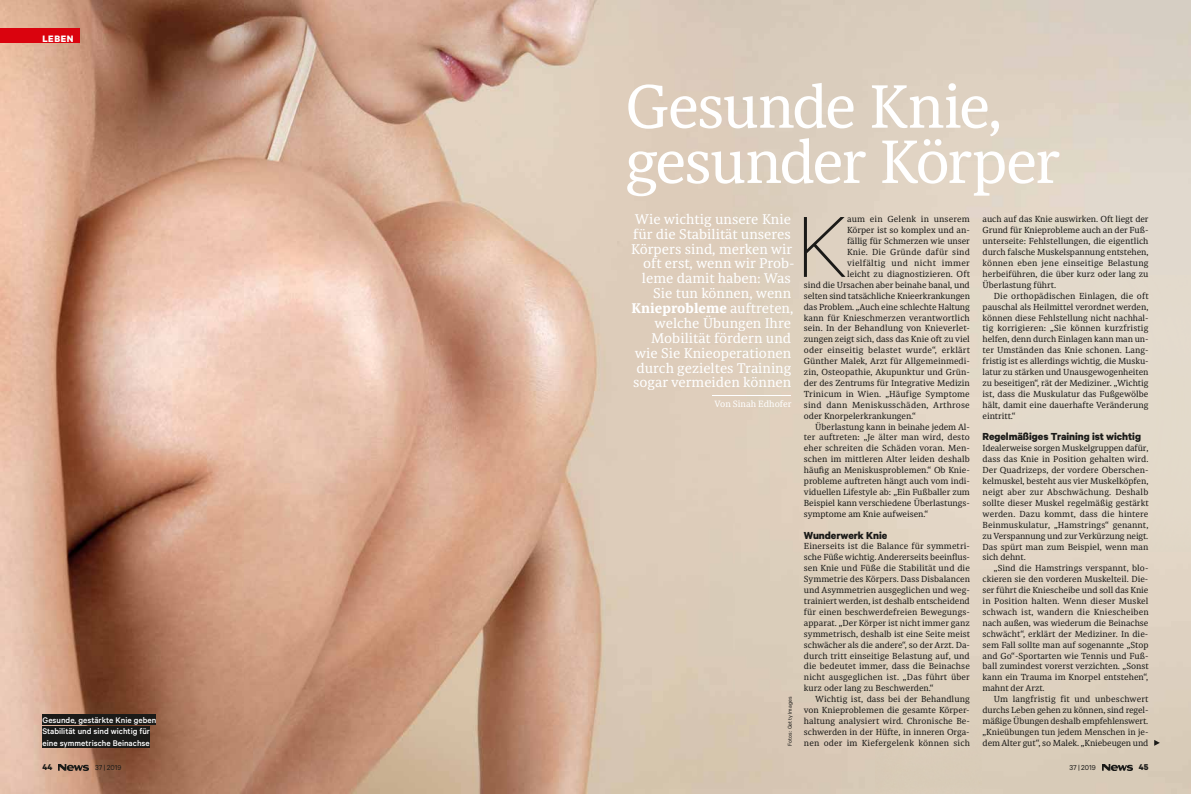
<style>
.page{position:relative;width:1191px;height:794px;background:#fff}
.page>*{position:absolute;margin:0;border:0;box-sizing:border-box;transform-origin:0 0}
.t1{font:100 97.5px "Calibre";color:#1a1a18}
.t2{font:60.5px/55.2px "Sindelar Regular A";letter-spacing:-.04em;color:#fff}
.t3{font:13.9px/14.9px "Sindelar Regular A";color:#fff;text-align:right}
.t4{font:700 13.9px "Sindelar";color:#fff}
.t5{font:700 11.5px "Calibre";letter-spacing:-.005em;color:#1a1a18}
.t6{font:700 10.5px "Calibre";letter-spacing:.06em;color:#fff}
.t7{font:700 9.5px "Calibre";color:#1a1a18}
.t8{font:500 9.2px/11.5px "Calibre";color:#fff}
.t9{font:9px "Sindelar Regular A";color:#fff}
.t10{font:8.7px/10.9px "Sindelar Regular A";color:#1a1a18;text-align:justify}
.t11{font:8.7px "Sindelar Regular A";letter-spacing:.02em;color:#1a1a18}
.t12{font:8.7px "Sindelar Regular A";letter-spacing:.035em;color:#1a1a18}
.t13{font:8px "Calibre";letter-spacing:-.005em;color:#1a1a18}
.t14{font:6.2px "Calibre";letter-spacing:.02em;color:#1a1a18}
.s1{font-family:"Sindelar Regular A";font-weight:400}
</style>
<div class="page">
<img style="left:0;top:0;width:1191px;height:794px">
<hr style="left:712px;top:396px;width:79px;height:1px;background:#fff">
<div style="left:43px;top:715px;width:113px;height:10px;background:#1a1a18"></div>
<div style="left:43px;top:726px;width:107px;height:10px;background:#1a1a18"></div>
<div style="left:43px;top:738px;width:107px;height:10px;background:#1a1a18"></div>
<div style="left:0;top:28px;width:79px;height:15px;background:#da030e"></div>
<svg style="left:1154px;top:740px;width:5px;height:6px"></svg>
<img style="left:1102px;top:764px;width:30px;height:6px">
<img style="left:59px;top:764px;width:30px;height:6px">
<p class="t6" style="left:43px;top:32px;width:33px">LEBEN</p>
<p class="t8" style="left:43px;top:714px;width:115px">Gesunde, gestärkte Knie geben<br>Stabilität und sind wichtig für eine symmetrische Beinachse</p>
<h2 class="t2" style="left:625px;top:82px;width:437px">Gesunde Knie, gesunder Körper</h2>
<h1 class="t1" style="left:796px;top:190px;width:53px">K</h1>
<p class="t11" style="left:847px;top:214px;width:124px">aum ein Gelenk in unserem</p>
<h3 class="t3" style="left:631px;top:212px;width:165px">Wie wichtig unsere Knie für die Stabilität unseres<br>Körpers sind, merken wir oft erst, wenn wir Prob&shy;leme damit haben: Was<br>Sie tun können, wenn</h3>
<h3 class="t4" style="left:631px;top:300px;width:163px">Knieprobleme <span class="s1">auftreten,</span></h3>
<h3 class="t3" style="left:633px;top:316px;width:160px">welche Übungen Ihre<br>Mobilität fördern und wie Sie Knieoperationen durch gezieltes Training sogar vermeiden können</h3>
<p class="t9" style="left:714px;top:398px;width:78px">Von Sinah Edhofer</p>
<p class="t10" style="left:982px;top:214px;width:168px">auch auf das Knie auswirken. Oft liegt der Grund für Knieprobleme auch an der Fuß&shy;unterseite: Fehlstellungen, die eigentlich durch falsche Muskelspannung entstehen, können eben jene einseitige Belastung herbeiführen, die über kurz oder lang zu Überlastung führt.</p>
<p class="t10" style="left:982px;top:291px;width:168px;text-indent:11px">Die orthopädischen Einlagen, die oft pauschal als Heilmittel verordnet werden, können diese Fehlstellung nicht nachhal&shy;tig korrigieren: „Sie können kurzfristig helfen, denn durch Einlagen kann man un&shy;ter Umständen das Knie schonen. Lang&shy;fristig ist es allerdings wichtig, die Musku&shy;latur zu stärken und Unausgewogenheiten zu beseitigen“, rät der Mediziner. „Wichtig ist, dass die Muskulatur das Fußgewölbe hält, damit eine dauerhafte Veränderung eintritt.“</p>
<h3 class="t5" style="left:982px;top:430px;width:160px">Regelmäßiges Training ist wichtig</h3>
<p class="t10" style="left:982px;top:443px;width:168px">Idealerweise sorgen Muskelgruppen dafür, dass das Knie in Position gehalten wird.<br>Der Quadrizeps, der vordere Oberschen&shy;kelmuskel, besteht aus vier Muskelköpfen, neigt aber zur Abschwächung. Deshalb sollte dieser Muskel regelmäßig gestärkt werden. Dazu kommt, dass die hintere Beinmuskulatur, „Hamstrings“ genannt, zu Verspannung und zur Verkürzung neigt.<br>Das spürt man zum Beispiel, wenn man sich dehnt.</p>
<p class="t10" style="left:982px;top:563px;width:168px;text-indent:11px">„Sind die Hamstrings verspannt, blo&shy;ckieren sie den vorderen Muskelteil. Die&shy;ser führt die Kniescheibe und soll das Knie in Position halten. Wenn dieser Muskel schwach ist, wandern die Kniescheiben nach außen, was wiederum die Beinachse schwächt“, erklärt der Mediziner. In die&shy;sem Fall sollte man auf sogenannte „Stop and Go“-Sportarten wie Tennis und Fuß&shy;ball zumindest vorerst verzichten. „Sonst kann ein Trauma im Knorpel entstehen“, mahnt der Arzt.</p>
<p class="t10" style="left:982px;top:694px;width:167px;text-indent:11px">Um langfristig fit und unbeschwert durchs Leben gehen zu können, sind regel&shy;mäßige Übungen deshalb empfehlenswert. „Knieübungen tun jedem Menschen in je&shy;dem Alter gut“, so Malek. „Kniebeugen und</p>
<p class="t10" style="left:847px;top:225px;width:124px">Körper ist so komplex und an-</p>
<p class="t10" style="left:847px;top:236px;width:124px">fällig für Schmerzen wie unser</p>
<p class="t10" style="left:847px;top:247px;width:124px">Knie. Die Gründe dafür sind</p>
<p class="t12" style="left:847px;top:258px;width:124px">vielfältig und nicht immer</p>
<p class="t10" style="left:847px;top:269px;width:124px">leicht zu diagnostizieren. Oft</p>
<p class="t10" style="left:804px;top:280px;width:167px">sind die Ursachen aber beinahe banal, und</p>
<p class="t10" style="left:804px;top:291px;width:168px">selten sind tatsächliche Knieerkrankungen</p>
<p class="t10" style="left:804px;top:301px;width:167px">das Problem. „Auch eine schlechte Haltung</p>
<p class="t10" style="left:804px;top:312px;width:167px">kann für Knieschmerzen verantwortlich</p>
<p class="t10" style="left:804px;top:323px;width:167px">sein. In der Behandlung von Knieverlet-</p>
<p class="t10" style="left:804px;top:334px;width:167px">zungen zeigt sich, dass das Knie oft zu viel</p>
<p class="t11" style="left:804px;top:345px;width:168px">oder einseitig belastet wurde“, erklärt</p>
<p class="t10" style="left:804px;top:356px;width:167px">Günther Malek, Arzt für Allgemeinmedi-</p>
<p class="t10" style="left:804px;top:367px;width:167px">zin, Osteopathie, Akupunktur und Grün-</p>
<p class="t10" style="left:804px;top:378px;width:167px">der des Zentrums für Integrative Medizin</p>
<p class="t10" style="left:804px;top:389px;width:167px">Trinicum in Wien. „Häufige Symptome</p>
<p class="t11" style="left:804px;top:399px;width:167px">sind dann Meniskusschäden, Arthrose</p>
<p class="t10" style="left:804px;top:410px;width:114px">oder Knorpelerkrankungen.“</p>
<p class="t10" style="left:815px;top:421px;width:156px">Überlastung kann in beinahe jedem Al-</p>
<p class="t10" style="left:804px;top:432px;width:167px">ter auftreten: „Je älter man wird, desto</p>
<p class="t10" style="left:804px;top:443px;width:167px">eher schreiten die Schäden voran. Men-</p>
<p class="t10" style="left:804px;top:454px;width:167px">schen im mittleren Alter leiden deshalb</p>
<p class="t10" style="left:804px;top:465px;width:167px">häufig an Meniskusproblemen.“ Ob Knie-</p>
<p class="t10" style="left:804px;top:476px;width:167px">probleme auftreten hängt auch vom indi-</p>
<p class="t10" style="left:804px;top:487px;width:167px">viduellen Lifestyle ab: „Ein Fußballer zum</p>
<p class="t10" style="left:804px;top:498px;width:167px">Beispiel kann verschiedene Überlastungs-</p>
<p class="t10" style="left:804px;top:509px;width:126px">symptome am Knie aufweisen.“</p>
<h3 class="t5" style="left:804px;top:528px;width:85px">Wunderwerk Knie</h3>
<p class="t10" style="left:804px;top:541px;width:168px">Einerseits ist die Balance für symmetri&shy;sche Füße wichtig. Andererseits beeinflus&shy;sen Knie und Füße die Stabilität und die Symmetrie des Körpers. Dass Disbalancen und Asymmetrien ausgeglichen und weg&shy;trainiert werden, ist deshalb entscheidend für einen beschwerdefreien Bewegungs&shy;apparat. „Der Körper ist nicht immer ganz symmetrisch, deshalb ist eine Seite meist schwächer als die andere“, so der Arzt. Da&shy;durch tritt einseitige Belastung auf, und die bedeutet immer, dass die Bein achse nicht ausgeglichen ist. „Das führt über kurz oder lang zu Beschwerden.“</p>
<p class="t10" style="left:804px;top:694px;width:167px;text-indent:11px">Wichtig ist, dass bei der Behandlung von Knieproblemen die gesamte Körper&shy;haltung analysiert wird. Chronische Be&shy;schwerden in der Hüfte, in inneren Orga&shy;nen oder im Kiefergelenk können sich</p>
<p class="t14" style="left:786px;top:746px;width:51px;rotate:-90deg">Fotos: Getty Images</p>
<p class="t7" style="left:43px;top:761px;width:12px">44</p>
<p class="t13" style="left:95px;top:763px;width:28px">37 | 2019</p>
<p class="t13" style="left:1069px;top:763px;width:28px">37 | 2019</p>
<p class="t7" style="left:1138px;top:761px;width:11px">45</p>
</div>
